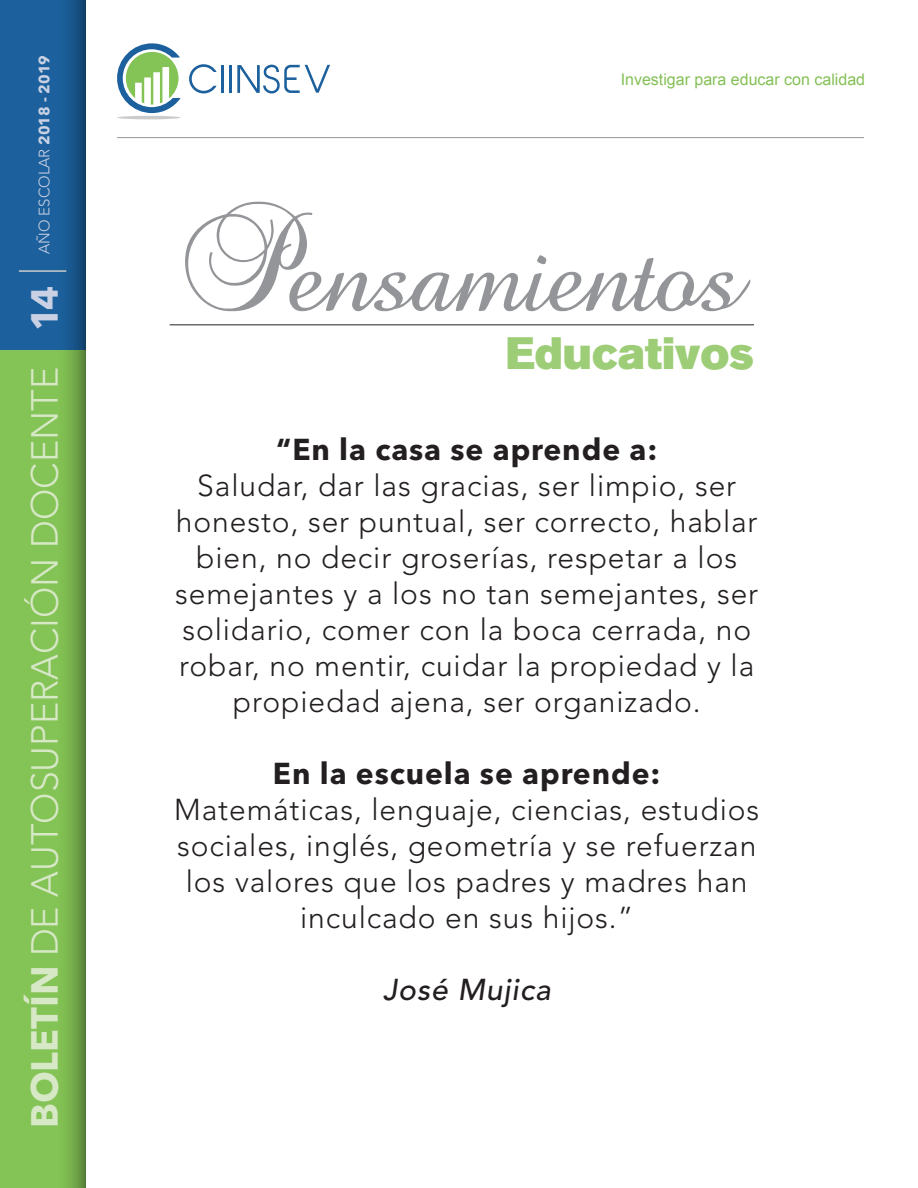
<style>
.page{position:relative;width:918px;height:1188px;background:#fff}
.page>*{position:absolute;margin:0;border:0;box-sizing:border-box;transform-origin:0 0}
.t1{font:70.05px "Baroque Script";color:#939598}
.t2{font:45px "Akzidenz Grotesk BQ Super";color:#9dcd76}
.t3{font:300 37.5px "Avenir LT Std";color:#d7e8c7}
.t4{font:300 30px/36px "Avenir LT Std";letter-spacing:.03em;color:#231f20;text-align:center}
.t5{font:700 30px "Avenir Next LT Pro";letter-spacing:.03em;color:#231f20}
.t6{font:italic 500 30px "Avenir LT Std";letter-spacing:.03em;color:#231f20}
.t7{font:16.05px "Arial";color:#84c056}
.t8{font:300 15px "Avenir LT Std";color:#cad1e4}
.s1{font-family:"Avenir Next LT Pro";font-weight:700}
.s2{font-family:"Avenir Next LT Pro";font-weight:700;color:#cad1e4}
</style>
<div class="page">
<svg style="left:117px;top:43px;width:64px;height:70px"></svg>
<hr style="left:117px;top:116px;width:64px;height:3px;background:#cacccb;border-radius:50%">
<hr style="left:221px;top:65px;width:3px;height:28px;background:#1c619d">
<hr style="left:229px;top:65px;width:3px;height:28px;background:#1c619d">
<svg style="left:237px;top:65px;width:93px;height:28px"></svg>
<svg style="left:189px;top:64px;width:28px;height:29px"></svg>
<div style="left:0;top:350px;width:85px;height:838px;background:#84c355"></div>
<div style="left:0;top:0;width:85px;height:350px;background:#1c619d"></div>
<svg style="left:66px;top:0;width:19px;height:1188px"></svg>
<hr style="left:117px;top:137px;width:747px;height:1px;background:#939598">
<hr style="left:19px;top:270px;width:47px;height:2px;background:#cacccb">
<hr style="left:170px;top:325px;width:584px;height:1px;background:#231f20">
<p class="t8" style="left:35px;top:254px;width:200px;rotate:-90deg">año escolar <span class="s1">2018 - 2019</span></p>
<p class="t3" style="left:23px;top:1128px;width:844px;rotate:-90deg"><span class="s1">Boletín</span> de Autosuperación Docente <span class="s2">14</span></p>
<p class="t7" style="left:621px;top:69px;width:246px">Investigar para educar con calidad</p>
<h1 class="t1" style="left:184px;top:246px;width:557px">Pensamientos</h1>
<h2 class="t2" style="left:506px;top:327px;width:250px">Educativos</h2>
<p class="t5" style="left:276px;top:431px;width:383px">“En la casa se aprende a:</p>
<p class="t4" style="left:175px;top:467px;width:585px">Saludar, dar las gracias, ser limpio, ser honesto, ser puntual, ser correcto, hablar bien, no decir groserías, respetar a los semejantes y a los no tan semejantes, ser solidario, comer con la boca cerrada, no robar, no mentir, cuidar la propiedad y la propiedad ajena, ser organizado.</p>
<p class="t5" style="left:273px;top:755px;width:389px">En la escuela se aprende:</p>
<p class="t4" style="left:174px;top:791px;width:587px">Matemáticas, lenguaje, ciencias, estudios sociales, inglés, geometría y se refuerzan los valores que los padres y madres han inculcado en sus hijos.”</p>
<p class="t6" style="left:383px;top:972px;width:169px">José Mujica</p>
</div>
